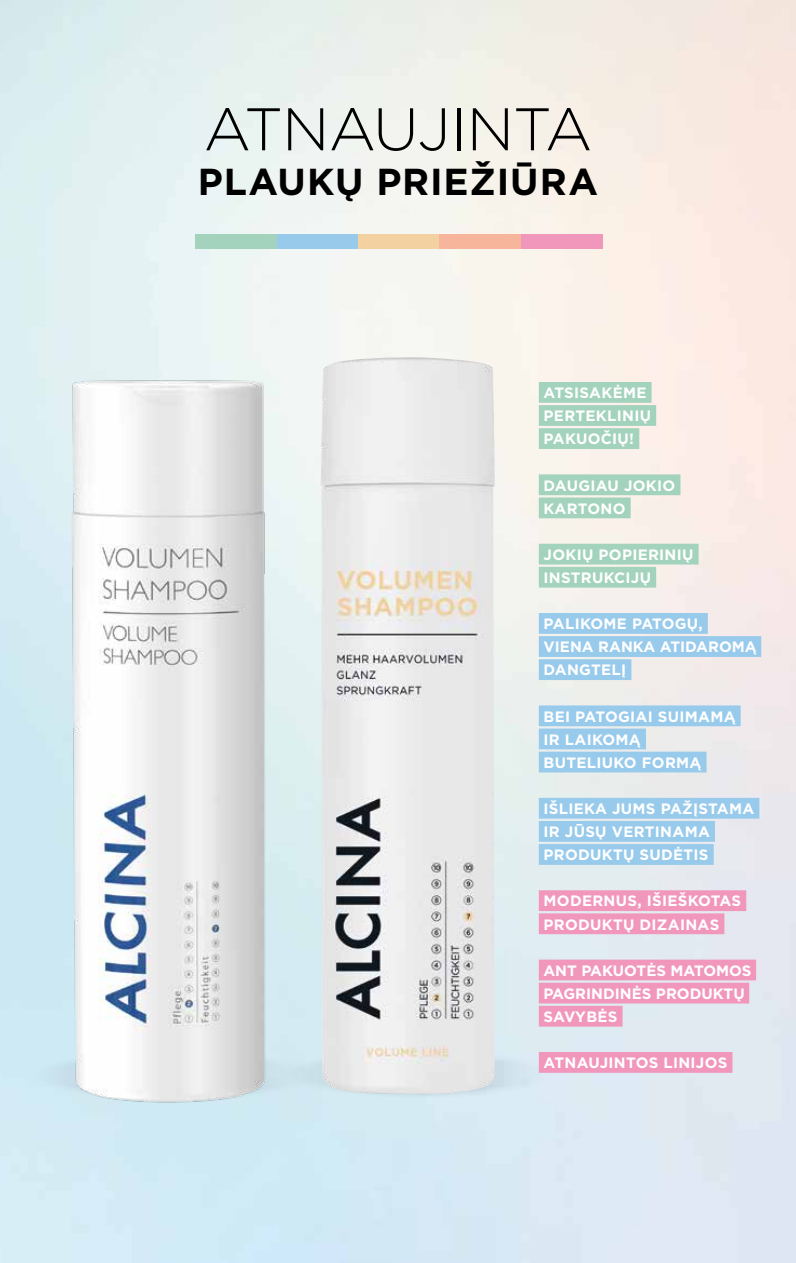
<style>
.page{position:relative;width:796px;height:1263px;background:#fff}
.page>*{position:absolute;margin:0;border:0;box-sizing:border-box;transform-origin:0 0}
.t1{font:300 60px "Gotham";letter-spacing:-.02em;color:#000}
.t2{font:700 37.5px "Gotham";letter-spacing:.02em;color:#000}
.t3{font:700 15px/23.1px "Gotham";letter-spacing:.02em;color:#fff}
.t4{font:700 15px/23.1px "Gotham";color:#fff}
</style>
<div class="page">
<img style="left:0;top:0;width:1px;height:1263px">
<div style="left:24px;top:1049px;width:305px;height:52px;background:#cce8f2;border-radius:50%"></div>
<div style="left:275px;top:1049px;width:292px;height:50px;background:#d3e6f0;border-radius:50%"></div>
<img style="left:320px;top:357px;width:175px;height:737px">
<img style="left:67px;top:347px;width:226px;height:785px">
<div style="left:538px;top:382px;width:113px;height:21px;background:#a3d3bd"></div>
<div style="left:538px;top:405px;width:117px;height:21px;background:#a3d3bd"></div>
<div style="left:538px;top:428px;width:101px;height:21px;background:#a3d3bd"></div>
<div style="left:538px;top:474px;width:142px;height:21px;background:#a3d3bd"></div>
<div style="left:538px;top:497px;width:92px;height:21px;background:#a3d3bd"></div>
<div style="left:538px;top:544px;width:160px;height:20px;background:#a3d3bd"></div>
<div style="left:538px;top:567px;width:117px;height:21px;background:#a3d3bd"></div>
<div style="left:538px;top:613px;width:169px;height:21px;background:#98caec"></div>
<div style="left:538px;top:636px;width:222px;height:21px;background:#98caec"></div>
<div style="left:538px;top:659px;width:93px;height:21px;background:#98caec"></div>
<div style="left:538px;top:705px;width:202px;height:21px;background:#98caec"></div>
<div style="left:538px;top:728px;width:107px;height:21px;background:#98caec"></div>
<div style="left:538px;top:752px;width:168px;height:20px;background:#98caec"></div>
<div style="left:538px;top:798px;width:221px;height:21px;background:#98caec"></div>
<div style="left:538px;top:821px;width:176px;height:21px;background:#98caec"></div>
<div style="left:538px;top:844px;width:175px;height:21px;background:#98caec"></div>
<div style="left:538px;top:890px;width:207px;height:21px;background:#f197bc"></div>
<div style="left:538px;top:913px;width:186px;height:21px;background:#f197bc"></div>
<div style="left:538px;top:959px;width:217px;height:21px;background:#f197bc"></div>
<div style="left:538px;top:983px;width:210px;height:20px;background:#f197bc"></div>
<div style="left:538px;top:1006px;width:84px;height:20px;background:#f197bc"></div>
<div style="left:538px;top:1052px;width:194px;height:21px;background:#f197bc"></div>
<div style="left:195px;top:234px;width:82px;height:15px;background:#a3d3bd"></div>
<div style="left:277px;top:234px;width:81px;height:15px;background:#98caec"></div>
<div style="left:358px;top:234px;width:81px;height:15px;background:#f3d1a1"></div>
<div style="left:439px;top:234px;width:82px;height:15px;background:#f7b69c"></div>
<div style="left:521px;top:234px;width:81px;height:15px;background:#f197bc"></div>
<h1 class="t1" style="left:203px;top:91px;width:390px">ATNAUJINTA</h1>
<h2 class="t2" style="left:198px;top:157px;width:401px">PLAUKŲ PRIEŽIŪRA</h2>
<p class="t3" style="left:543px;top:381px;width:109px">ATSISAKĖME<br>PERTEKLINIŲ<br>PAKUOČIŲ!</p>
<p class="t3" style="left:543px;top:474px;width:133px">DAUGIAU JOKIO<br>KARTONO</p>
<p class="t3" style="left:543px;top:543px;width:151px">JOKIŲ POPIERINIŲ<br>INSTRUKCIJŲ</p>
<p class="t4" style="left:543px;top:612px;width:214px">PALIKOME PATOGŲ,<br>VIENA RANKA ATIDAROMĄ<br>DANGTELĮ</p>
<p class="t3" style="left:543px;top:705px;width:193px">BEI PATOGIAI SUIMAMĄ<br>IR LAIKOMĄ<br>BUTELIUKO FORMĄ</p>
<p class="t3" style="left:543px;top:797px;width:212px">IŠLIEKA JUMS PAŽĮSTAMA<br>IR JŪSŲ VERTINAMA<br>PRODUKTŲ SUDĖTIS</p>
<p class="t3" style="left:543px;top:889px;width:199px">MODERNUS, IŠIEŠKOTAS<br>PRODUKTŲ DIZAINAS</p>
<p class="t4" style="left:543px;top:959px;width:210px">ANT PAKUOTĖS MATOMOS<br>PAGRINDINĖS PRODUKTŲ<br>SAVYBĖS</p>
<p class="t3" style="left:543px;top:1051px;width:185px">ATNAUJINTOS LINIJOS</p>
</div>
